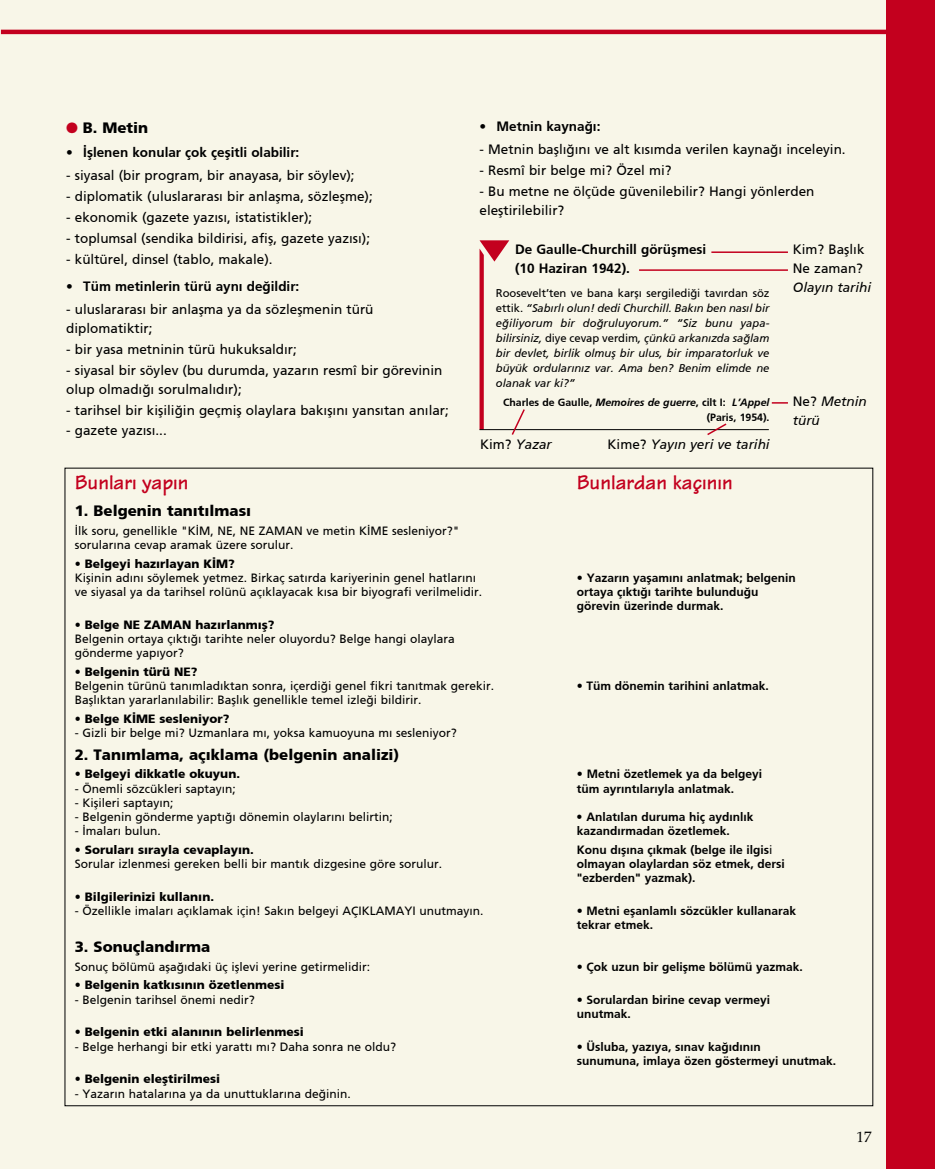
<style>
.page{position:relative;width:935px;height:1169px;background:#fff}
.page>*{position:absolute;margin:0;border:0;box-sizing:border-box;transform-origin:0 0}
.t1{font:21px "Tekton Bold T";color:#c3001e}
.t2{font:15px "Frutiger T Black";color:#000}
.t3{font:15px "Palatino Turk";color:#000}
.t4{font:13.5px/18.8px "Frutiger T";color:#000}
.t5{font:13.5px/18.8px "Frutiger T Bold";color:#000}
.t6{font:13.5px/18.9px "Frutiger T Italic";color:#000}
.t7{font:12px/14.2px "Frutiger T";color:#000}
.t8{font:12px/14.2px "Frutiger T Bold";color:#000}
.t9{font:12px "Frutiger T Black";color:#000}
.t10{font:11.25px/15px "Frutiger T Italic";letter-spacing:-.005em;color:#000;text-align:justify}
.t11{font:11.25px "Frutiger T";letter-spacing:-.005em;color:#000}
.t12{font:10.5px/14.9px "Frutiger T Bold";color:#000;text-align:right}
.s1{color:#c3001e}
.s2{font-style:inherit}
.s3{font-family:"Frutiger T"}
.s4{font-style:italic}
.s5{font-family:"Frutiger T Black"}
</style>
<div class="page">
<hr style="left:0;top:0;width:1px;height:1168px;background:#f8f6e8">
<div style="left:1px;top:0;width:933px;height:1168px;background:#f8f6e8"></div>
<hr style="left:1px;top:30px;width:933px;height:4px;background:#c3001e">
<div style="left:885px;top:0;width:49px;height:1168px;background:#c3001e"></div>
<hr style="left:479px;top:429px;width:289px;height:1px;background:#000">
<hr style="left:711px;top:251px;width:77px;height:2px;background:#c3001e">
<hr style="left:639px;top:269px;width:149px;height:2px;background:#c3001e">
<svg style="left:771px;top:402px;width:17px;height:1px"></svg>
<svg style="left:479px;top:240px;width:47px;height:195px"></svg>
<svg style="left:705px;top:423px;width:23px;height:12px"></svg>
<p class="t2" style="left:66px;top:118px;width:83px"><span class="s1">●</span> B. Metin</p>
<p class="t5" style="left:66px;top:143px;width:235px">ï ã<span class="s2">fl</span>lenen konular Áok Áe<span class="s2">fl</span>itli olabilir:</p>
<p class="t4" style="left:66px;top:166px;width:290px">- siyasal (bir program, bir anayasa, bir sˆylev);</p>
<p class="t4" style="left:66px;top:187px;width:308px">- diplomatik (uluslararasõ bir anla<span class="s2">fl</span>ma, sˆzle<span class="s2">fl</span>me);</p>
<p class="t4" style="left:66px;top:208px;width:247px">- ekonomik (gazete yazõsõ, istatistikler);</p>
<p class="t4" style="left:66px;top:229px;width:305px">- toplumsal (sendika bildirisi, afi<span class="s2">fl</span>, gazete yazõsõ);</p>
<p class="t4" style="left:66px;top:250px;width:208px">- k¸lt¸rel, dinsel (tablo, makale).</p>
<p class="t5" style="left:66px;top:277px;width:235px">ï T¸m metinlerin t¸r¸ aynõ de§ildir:</p>
<p class="t4" style="left:66px;top:300px;width:309px">- uluslararasõ bir anla<span class="s2">fl</span>ma ya da sˆzle<span class="s2">fl</span>menin t¸r¸ diplomatiktir;</p>
<p class="t4" style="left:66px;top:340px;width:232px">- bir yasa metninin t¸r¸ hukuksaldõr;</p>
<p class="t4" style="left:66px;top:361px;width:378px">- siyasal bir sˆylev (bu durumda, yazarõn resmÓ bir gˆrevinin olup olmadõ§õ sorulmalõdõr);</p>
<p class="t4" style="left:66px;top:400px;width:384px">- tarihsel bir ki<span class="s2">fl</span>ili§in geÁmi<span class="s2">fl</span> olaylara bakõ<span class="s2">fl</span>õnõ yansõtan anõlar;</p>
<p class="t4" style="left:66px;top:421px;width:102px">- gazete yazõsõ...</p>
<p class="t5" style="left:479px;top:117px;width:122px">ï Metnin kayna§õ:</p>
<p class="t4" style="left:479px;top:140px;width:367px">- Metnin ba<span class="s2">fl</span>lõ§õnõ ve alt kõsõmda verilen kayna§õ inceleyin.</p>
<p class="t4" style="left:479px;top:161px;width:193px">- ResmÓ bir belge mi? ÷zel mi?</p>
<p class="t4" style="left:479px;top:182px;width:336px">- Bu metne ne ˆlÁ¸de g¸venilebilir? Hangi yˆnlerden ele<span class="s2">fl</span>tirilebilir?</p>
<p class="t5" style="left:515px;top:240px;width:193px">De Gaulle-Churchill gˆr¸<span class="s2">fl</span>mesi (10 Haziran 1942).</p>
<p class="t11" style="left:496px;top:286px;width:275px">Rooseveltíten ve bana kar<span class="s2">fl</span>õ sergiledi§i tavõrdan sˆz</p>
<p class="t10" style="left:496px;top:301px;width:275px"><span class="s3">ettik.</span> ìSabõrlõ olun! dedi Churchill. Bakõn ben nasõl bir e§iliyorum bir do§ruluyorum.î ìSiz bunu yapa&shy;bilirsiniz, <span class="s3">diye cevap verdim</span>, Á¸nk¸ arkanõzda sa§lam bir devlet, birlik olmu<span class="s2">fl</span> bir ulus, bir imparatorluk ve b¸y¸k ordularõnõz var. Ama ben? Benim elimde ne olanak var ki?î</p>
<p class="t12" style="left:503px;top:395px;width:268px">Charles de Gaulle, <span class="s4">Memoires de guerre</span>, cilt I: <span class="s4">LíAppel </span>(Paris, 1954).</p>
<p class="t4" style="left:792px;top:240px;width:73px">Kim? Ba<span class="s2">fl</span>lõk<br>Ne zaman?</p>
<p class="t6" style="left:792px;top:278px;width:80px">Olayõn tarihi</p>
<p class="t6" style="left:792px;top:392px;width:75px"><span class="s3">Ne?</span> Metnin t¸r¸</p>
<p class="t6" style="left:480px;top:434px;width:73px"><span class="s3">Kim?</span> Yazar</p>
<p class="t6" style="left:607px;top:434px;width:164px"><span class="s3">Kime?</span> Yayõn yeri ve tarihi</p>
<h1 class="t1" style="left:75px;top:469px;width:115px">Bunlarõ yapõn</h1>
<h1 class="t1" style="left:576px;top:469px;width:158px">Bunlardan kaÁõnõn</h1>
<p class="t2" style="left:75px;top:502px;width:178px">1. Belgenin tanõtõlmasõ</p>
<p class="t7" style="left:75px;top:523px;width:386px">ãlk soru, genellikle "KãM, NE, NE ZAMAN ve metin KãME sesleniyor?" sorularõna cevap aramak ¸zere sorulur.</p>
<p class="t9" style="left:75px;top:556px;width:162px">ï Belgeyi hazõrlayan KãM?</p>
<p class="t7" style="left:75px;top:570px;width:403px">Ki<span class="s2">fl</span>inin adõnõ sˆylemek yetmez. BirkaÁ satõrda kariyerinin genel hatlarõnõ</p>
<p class="t8" style="left:576px;top:570px;width:221px"><span class="s5">ï</span> Yazarõn ya<span class="s2">fl</span>amõnõ anlatmak; belgenin</p>
<p class="t7" style="left:75px;top:584px;width:409px">ve siyasal ya da tarihsel rol¸n¸ aÁõklayacak kõsa bir biyografi verilmelidir.</p>
<p class="t8" style="left:576px;top:584px;width:183px">ortaya Áõktõ§õ tarihte bulundu§u gˆrevin ¸zerinde durmak.</p>
<p class="t9" style="left:75px;top:617px;width:201px">ï Belge NE ZAMAN hazõrlanmõ<span class="s2">fl</span>?</p>
<p class="t7" style="left:75px;top:631px;width:381px">Belgenin ortaya Áõktõ§õ tarihte neler oluyordu? Belge hangi olaylara gˆnderme yapõyor?</p>
<p class="t9" style="left:75px;top:664px;width:124px">ï Belgenin t¸r¸ NE?</p>
<p class="t7" style="left:75px;top:678px;width:421px">Belgenin t¸r¸n¸ tanõmladõktan sonra, iÁerdi§i genel fikri tanõtmak gerekir.</p>
<p class="t8" style="left:576px;top:678px;width:194px"><span class="s3">ï</span> T¸m dˆnemin tarihini anlatmak.</p>
<p class="t7" style="left:75px;top:693px;width:348px">Ba<span class="s2">fl</span>lõktan yararlanõlabilir: Ba<span class="s2">fl</span>lõk genellikle temel izle§i bildirir.</p>
<p class="t9" style="left:75px;top:711px;width:156px">ï Belge KãME sesleniyor?</p>
<p class="t7" style="left:75px;top:725px;width:383px">- Gizli bir belge mi? Uzmanlara mõ, yoksa kamuoyuna mõ sesleniyor?</p>
<p class="t2" style="left:75px;top:745px;width:326px">2. Tanõmlama, aÁõklama (belgenin analizi)</p>
<p class="t9" style="left:75px;top:767px;width:167px">ï Belgeyi dikkatle okuyun.</p>
<p class="t8" style="left:576px;top:767px;width:187px"><span class="s5">ï</span> Metni ˆzetlemek ya da belgeyi</p>
<p class="t7" style="left:75px;top:781px;width:162px">- ÷nemli sˆzc¸kleri saptayõn;</p>
<p class="t8" style="left:576px;top:781px;width:159px">t¸m ayrõntõlarõyla anlatmak.</p>
<p class="t7" style="left:75px;top:795px;width:100px">- Ki<span class="s2">fl</span>ileri saptayõn;</p>
<p class="t7" style="left:75px;top:809px;width:319px">- Belgenin gˆnderme yaptõ§õ dˆnemin olaylarõnõ belirtin;</p>
<p class="t8" style="left:576px;top:809px;width:178px"><span class="s3">ï</span> Anlatõlan duruma hiÁ aydõnlõk</p>
<p class="t7" style="left:75px;top:824px;width:87px">- ãmalarõ bulun.</p>
<p class="t8" style="left:576px;top:824px;width:155px">kazandõrmadan ˆzetlemek.</p>
<p class="t9" style="left:75px;top:842px;width:181px">ï Sorularõ sõrayla cevaplayõn.</p>
<p class="t8" style="left:576px;top:842px;width:197px">Konu dõ<span class="s2">fl</span>õna Áõkmak (belge ile ilgis<span class="s3">i</span></p>
<p class="t7" style="left:75px;top:856px;width:369px">Sorular izlenmesi gereken belli bir mantõk dizgesine gˆre sorulur.</p>
<p class="t8" style="left:576px;top:856px;width:210px">olmayan olaylardan sˆz etmek, dersi "ezberden" yazmak).</p>
<p class="t9" style="left:75px;top:889px;width:141px">ï Bilgilerinizi kullanõn.</p>
<p class="t7" style="left:75px;top:903px;width:410px">- ÷zellikle imalarõ aÁõklamak iÁin! Sakõn belgeyi A«IKLAMAYI unutmayõn.</p>
<p class="t8" style="left:576px;top:903px;width:221px"><span class="s3">ï</span> Metni e<span class="s2">fl</span>anlamlõ sˆzc¸kler kullanarak tekrar etmek.</p>
<p class="t2" style="left:75px;top:938px;width:137px">3. SonuÁlandõrma</p>
<p class="t7" style="left:75px;top:959px;width:297px">SonuÁ bˆl¸m¸ a<span class="s2">fl</span>a§õdaki ¸Á i<span class="s2">fl</span>levi yerine getirmelidir:</p>
<p class="t8" style="left:576px;top:959px;width:228px"><span class="s3">ï</span> «ok uzun bir geli<span class="s2">fl</span>me bˆl¸m¸ yazmak.</p>
<p class="t9" style="left:75px;top:977px;width:211px">ï Belgenin katkõsõnõn ˆzetlenmesi</p>
<p class="t7" style="left:75px;top:992px;width:181px">- Belgenin tarihsel ˆnemi nedir?</p>
<p class="t8" style="left:576px;top:992px;width:195px"><span class="s3">ï</span> Sorulardan birine cevap vermeyi unutmak.</p>
<p class="t9" style="left:75px;top:1024px;width:230px">ï Belgenin etki alanõnõn belirlenmesi</p>
<p class="t7" style="left:75px;top:1039px;width:323px">- Belge herhangi bir etki yarattõ mõ? Daha sonra ne oldu?</p>
<p class="t8" style="left:576px;top:1039px;width:261px"><span class="s3">ï</span> ‹sluba, yazõya, sõnav ka§õdõnõn<br>sunumuna, imlaya ˆzen gˆstermeyi unutmak.</p>
<p class="t9" style="left:75px;top:1071px;width:147px">ï Belgenin ele<span class="s2">fl</span>tirilmesi</p>
<p class="t7" style="left:75px;top:1086px;width:277px">- Yazarõn hatalarõna ya da unuttuklarõna de§inin.</p>
<p class="t3" style="left:856px;top:1131px;width:16px">17</p>
</div>
